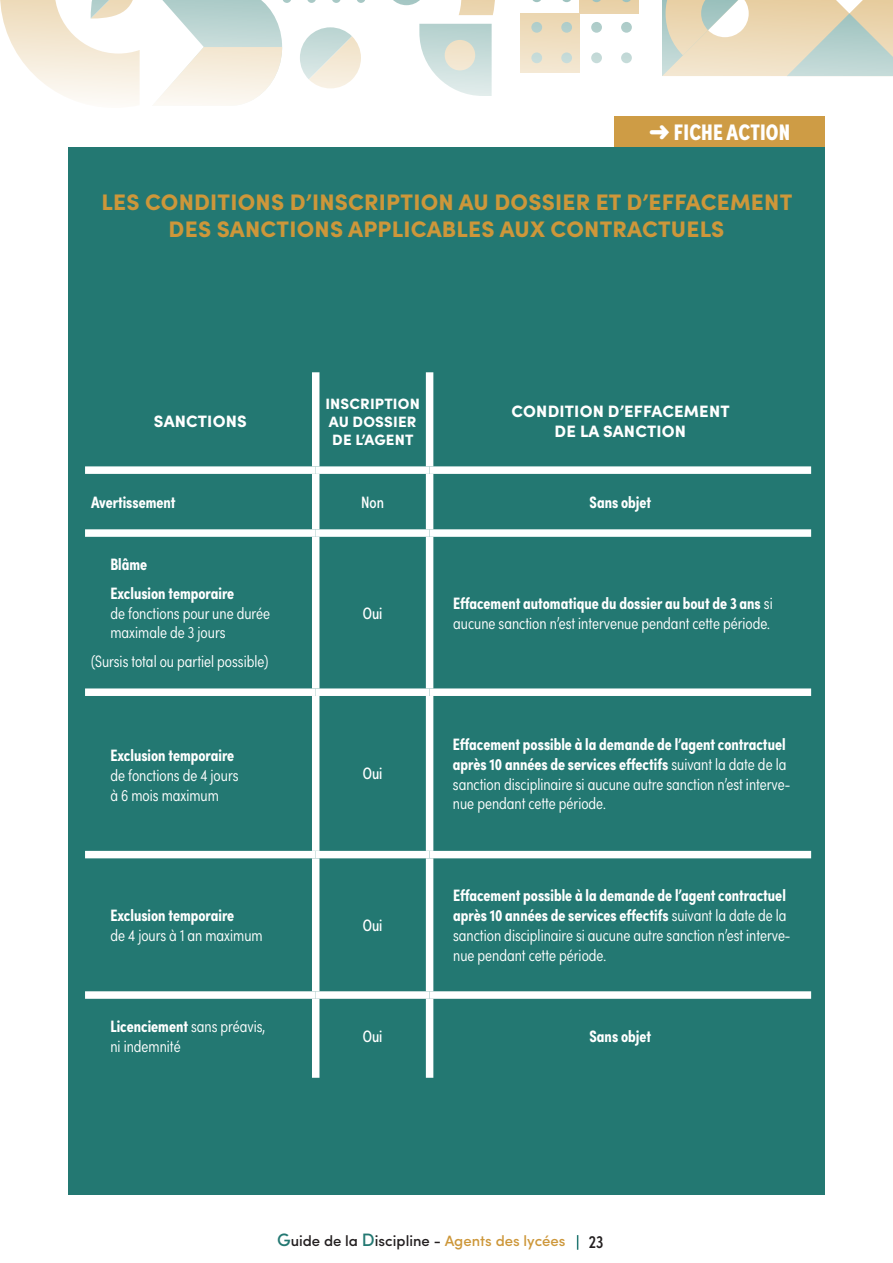
<style>
.page{position:relative;width:893px;height:1263px;background:#fff}
.page>*{position:absolute;margin:0;border:0;box-sizing:border-box;transform-origin:0 0}
.t1{font:900 22.5px/27px "Sofia Pro";letter-spacing:.01em;color:#cd973a;text-align:center}
.t2{font:900 22.5px "Sofia Pro Condensed";letter-spacing:.01em;color:#fff}
.t3{font:500 18px "Sofia Pro Condensed";color:#231f20}
.t4{font:300 16.5px/19.8px "Sofia Pro Condensed";color:#fff}
.t5{font:700 16.5px/28.3px "Sofia Pro Condensed";color:#fff}
.t6{font:900 16.5px/19.8px "Sofia Pro";letter-spacing:.01em;color:#fff;text-align:center}
.t7{font:16.5px "Sofia Pro Condensed";color:#fff}
.t8{font:500 15px "Sofia Pro";color:#231f20}
.t9{font:900 15px/18px "Sofia Pro";letter-spacing:.01em;color:#fff}
.s1{color:#237872}
.s2{font-weight:700}
.s3{font-size:18px;color:#237872}
.s4{color:#cd973a}
</style>
<div class="page">
<svg style="left:577px;top:1235px;width:1px;height:15px"></svg>
<div style="left:520px;top:13px;width:60px;height:60px;background:linear-gradient(to bottom,#ebd5b0,#f4e8d3)"></div>
<div style="left:580px;top:0;width:59px;height:13px;background:#e9d2a9"></div>
<svg style="left:662px;top:0;width:231px;height:76px;background:#ded9c1"></svg>
<svg style="left:393px;top:0;width:102px;height:16px"></svg>
<svg style="left:419px;top:24px;width:73px;height:72px"></svg>
<div style="left:445px;top:40px;width:30px;height:30px;background:#f2e4cc;border-radius:50%"></div>
<svg style="left:154px;top:0;width:137px;height:106px"></svg>
<svg style="left:307px;top:0;width:9px;height:3px"></svg>
<svg style="left:332px;top:0;width:9px;height:3px"></svg>
<svg style="left:357px;top:0;width:8px;height:3px"></svg>
<svg style="left:0;top:0;width:140px;height:104px"></svg>
<div style="left:531px;top:52px;width:11px;height:11px;background:#c7dcd9;border-radius:50%"></div>
<div style="left:531px;top:22px;width:11px;height:11px;background:#b2cfcc;border-radius:50%"></div>
<svg style="left:532px;top:0;width:9px;height:2px"></svg>
<div style="left:561px;top:52px;width:11px;height:11px;background:#c5dbd9;border-radius:50%"></div>
<div style="left:561px;top:22px;width:11px;height:11px;background:#b1cecb;border-radius:50%"></div>
<svg style="left:562px;top:0;width:9px;height:2px"></svg>
<div style="left:591px;top:52px;width:11px;height:11px;background:#c5dbd8;border-radius:50%"></div>
<div style="left:591px;top:22px;width:11px;height:11px;background:#b0cecb;border-radius:50%"></div>
<svg style="left:592px;top:0;width:9px;height:2px"></svg>
<div style="left:621px;top:52px;width:11px;height:11px;background:#c3d9d7;border-radius:50%"></div>
<div style="left:621px;top:22px;width:11px;height:11px;background:#afcdca;border-radius:50%"></div>
<svg style="left:622px;top:0;width:9px;height:2px"></svg>
<svg style="left:300px;top:27px;width:61px;height:61px"></svg>
<div style="left:614px;top:116px;width:211px;height:32px;background:#ce9c45"></div>
<div style="left:68px;top:148px;width:757px;height:1047px;background:#237872"></div>
<div style="left:312px;top:372px;width:7px;height:94px;background:#fff"></div>
<div style="left:426px;top:372px;width:7px;height:94px;background:#fff"></div>
<div style="left:85px;top:466px;width:231px;height:8px;background:#fff"></div>
<div style="left:316px;top:466px;width:114px;height:8px;background:#fff"></div>
<div style="left:312px;top:474px;width:7px;height:55px;background:#fff"></div>
<div style="left:430px;top:466px;width:381px;height:8px;background:#fff"></div>
<div style="left:426px;top:474px;width:7px;height:55px;background:#fff"></div>
<div style="left:85px;top:529px;width:231px;height:8px;background:#fff"></div>
<div style="left:316px;top:529px;width:114px;height:8px;background:#fff"></div>
<div style="left:312px;top:537px;width:7px;height:151px;background:#fff"></div>
<div style="left:430px;top:529px;width:381px;height:8px;background:#fff"></div>
<div style="left:426px;top:537px;width:7px;height:151px;background:#fff"></div>
<div style="left:85px;top:688px;width:231px;height:8px;background:#fff"></div>
<div style="left:316px;top:688px;width:114px;height:8px;background:#fff"></div>
<div style="left:312px;top:696px;width:7px;height:155px;background:#fff"></div>
<div style="left:430px;top:688px;width:381px;height:8px;background:#fff"></div>
<div style="left:426px;top:696px;width:7px;height:155px;background:#fff"></div>
<div style="left:85px;top:851px;width:231px;height:7px;background:#fff"></div>
<div style="left:316px;top:851px;width:114px;height:7px;background:#fff"></div>
<div style="left:312px;top:858px;width:7px;height:133px;background:#fff"></div>
<div style="left:430px;top:851px;width:381px;height:7px;background:#fff"></div>
<div style="left:426px;top:858px;width:7px;height:133px;background:#fff"></div>
<div style="left:85px;top:991px;width:231px;height:8px;background:#fff"></div>
<div style="left:316px;top:991px;width:114px;height:8px;background:#fff"></div>
<div style="left:312px;top:999px;width:7px;height:79px;background:#fff"></div>
<div style="left:430px;top:991px;width:381px;height:8px;background:#fff"></div>
<div style="left:426px;top:999px;width:7px;height:79px;background:#fff"></div>
<h1 class="t2" style="left:649px;top:115px;width:143px">➜ FICHE ACTION</h1>
<h1 class="t1" style="left:101px;top:187px;width:692px">LES CONDITIONS D’INSCRIPTION AU DOSSIER ET D’EFFACEMENT<br>DES SANCTIONS APPLICABLES AUX CONTRACTUELS</h1>
<p class="t6" style="left:154px;top:410px;width:94px">SANCTIONS</p>
<p class="t9" style="left:325px;top:393px;width:96px">INSCRIPTION<br>AU DOSSIER<br>DE L’AGENT</p>
<p class="t6" style="left:512px;top:400px;width:220px">CONDITION D’EFFACEMENT<br>DE LA SANCTION</p>
<p class="t5" style="left:91px;top:486px;width:86px">Avertissement</p>
<p class="t7" style="left:361px;top:490px;width:24px">Non</p>
<p class="t5" style="left:590px;top:486px;width:63px">Sans objet</p>
<p class="t5" style="left:110px;top:549px;width:125px">Blâme<br>Exclusion temporaire</p>
<p class="t4" style="left:110px;top:602px;width:161px">de fonctions pour une durée maximale de 3 jours</p>
<p class="t4" style="left:91px;top:650px;width:179px">(Sursis total ou partiel possible)</p>
<p class="t7" style="left:363px;top:601px;width:21px">Oui</p>
<p class="t4" style="left:436px;top:592px;width:339px;text-align:right"><span class="s1">◆</span> <span class="s2">Effacement automatique du dossier au bout de 3 ans</span> si aucune sanction n’est intervenue pendant cette période.</p>
<p class="t5" style="left:110px;top:740px;width:125px">Exclusion temporaire</p>
<p class="t4" style="left:110px;top:764px;width:129px">de fonctions de 4 jours à 6 mois maximum</p>
<p class="t7" style="left:363px;top:761px;width:21px">Oui</p>
<p class="t5" style="left:110px;top:900px;width:125px">Exclusion temporaire</p>
<p class="t4" style="left:110px;top:924px;width:154px">de 4 jours à 1 an maximum</p>
<p class="t7" style="left:363px;top:913px;width:21px">Oui</p>
<p class="t4" style="left:453px;top:733px;width:339px;text-indent:-17px"><span class="s1">◆</span> <span class="s2">Effacement possible à la demande de l’agent contractuel après 10 années de services effectifs</span> suivant la date de la sanction disciplinaire si aucune autre sanction n’est interve&shy;nue pendant cette période.</p>
<p class="t4" style="left:453px;top:885px;width:339px;text-indent:-18px"><span class="s1">◆</span> <span class="s2">Effacement possible à la demande de l’agent contractuel après 10 années de services effectifs</span> suivant la date de la sanction disciplinaire si aucune autre sanction n’est interve&shy;nue pendant cette période.</p>
<p class="t4" style="left:110px;top:1016px;width:156px"><span class="s2">Licenciement</span> sans préavis, ni indemnité</p>
<p class="t7" style="left:363px;top:1024px;width:21px">Oui</p>
<p class="t5" style="left:590px;top:1021px;width:63px">Sans objet</p>
<p class="t8" style="left:277px;top:1230px;width:290px"><span class="s3">G</span>uide de la <span class="s3">D</span>iscipline - <span class="s4">Agents des lycées</span></p>
<p class="t3" style="left:589px;top:1228px;width:16px">23</p>
</div>
